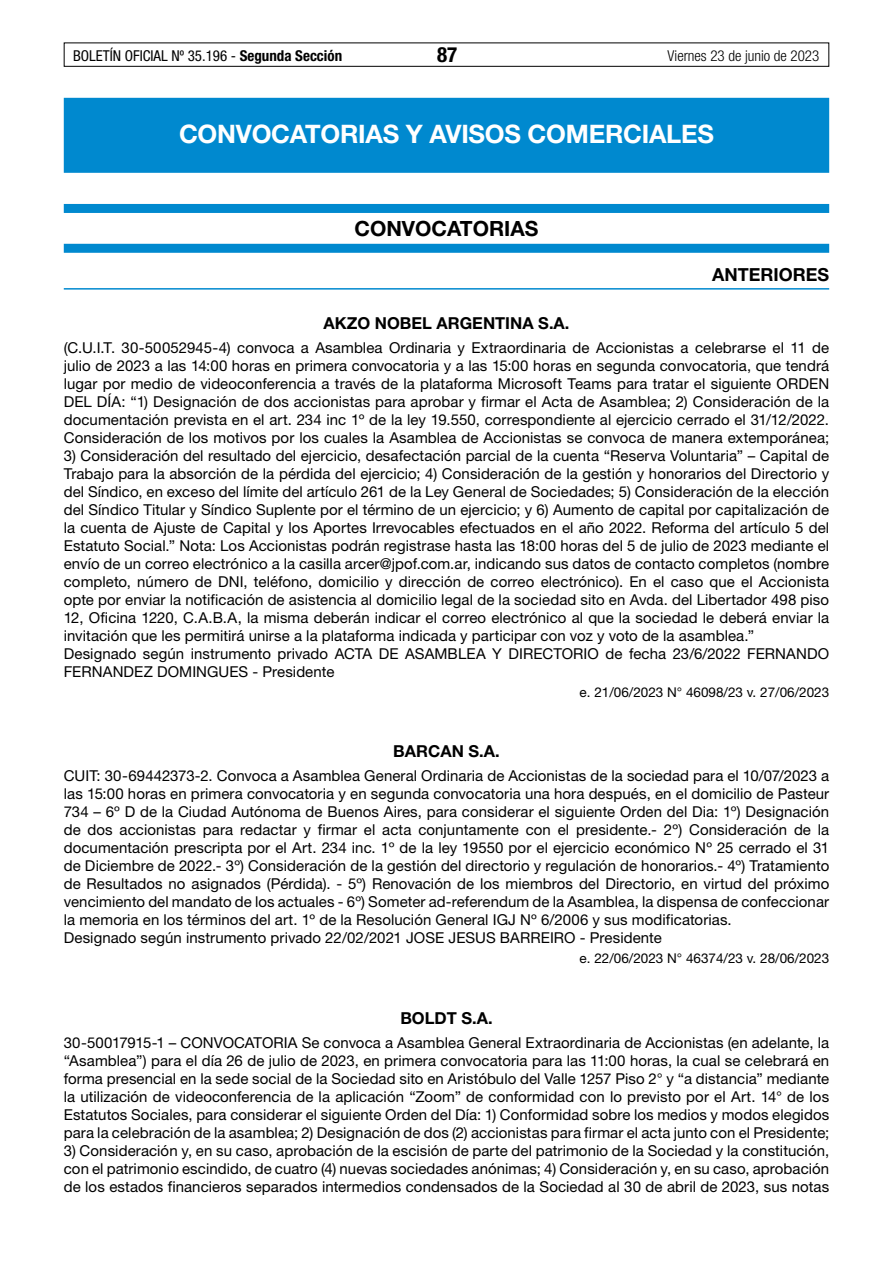
<style>
.page{position:relative;width:893px;height:1263px;background:#fff}
.page>*{position:absolute;margin:0;border:0;box-sizing:border-box;transform-origin:0 0}
.t1{font:700 25.5px "Helvetica Neue LT Std";letter-spacing:-.01em;color:#fff}
.t2{font:700 21px "Helvetica Neue LT Std";color:#000}
.t3{font:700 condensed 21px "Helvetica Neue LT Std";color:#000}
.t4{font:700 18px "Helvetica Neue LT Std";color:#000}
.t5{font:700 16.5px "Helvetica Neue LT Std";color:#000}
.t6{font:15px/18px "Helvetica Neue LT Std";letter-spacing:.005em;color:#000;text-align:justify}
.t7{font:condensed 15px "Helvetica Neue LT Std";color:#000}
.t8{font:300 condensed 15px "Helvetica Neue LT Std";color:#000}
.t9{font:13.5px "Helvetica Neue LT Std";color:#000}
.s1{font-weight:700}
</style>
<div class="page">
<div style="left:64px;top:43px;width:765px;height:24px;border:1px solid #000"></div>
<div style="left:64px;top:98px;width:765px;height:75px;background:#0089cf"></div>
<div style="left:64px;top:204px;width:765px;height:9px;background:#0089cf"></div>
<div style="left:64px;top:244px;width:765px;height:9px;background:#0089cf"></div>
<hr style="left:64px;top:288px;width:765px;height:2px;background:#0089cf">
<p class="t7" style="left:73px;top:47px;width:271px">BOLETÍN OFICIAL Nº 35.196 - <span class="s1">Segunda Sección</span></p>
<h2 class="t3" style="left:437px;top:42px;width:22px">87</h2>
<p class="t8" style="left:668px;top:47px;width:153px">Viernes 23 de junio de 2023</p>
<h1 class="t1" style="left:179px;top:118px;width:536px">CONVOCATORIAS Y AVISOS COMERCIALES</h1>
<h2 class="t2" style="left:354px;top:216px;width:185px">CONVOCATORIAS</h2>
<p class="t4" style="left:712px;top:263px;width:118px">ANTERIORES</p>
<p class="t5" style="left:323px;top:313px;width:247px">AKZO NOBEL ARGENTINA S.A.</p>
<p class="t6" style="left:64px;top:338px;width:767px">(C.U.I.T. 30-50052945-4) convoca a Asamblea Ordinaria y Extraordinaria de Accionistas a celebrarse el 11 de julio de 2023 a las 14:00 horas en primera convocatoria y a las 15:00 horas en segunda convocatoria, que tendrá lugar por medio de videoconferencia a través de la plataforma Microsoft Teams para tratar el siguiente ORDEN DEL DÍA: “1) Designación de dos accionistas para aprobar y firmar el Acta de Asamblea; 2) Consideración de la documentación prevista en el art. 234 inc 1º de la ley 19.550, correspondiente al ejercicio cerrado el 31/12/2022.<br>Consideración de los motivos por los cuales la Asamblea de Accionistas se convoca de manera extemporánea;</p>
<p class="t6" style="left:64px;top:446px;width:767px;text-align:left">3) Consideración del resultado del ejercicio, desafectación parcial de la cuenta “Reserva Voluntaria” – Capital de Trabajo para la absorción de la pérdida del ejercicio; 4) Consideración de la gestión y honorarios del Directorio y del Síndico, en exceso del límite del artículo 261 de la Ley General de Sociedades; 5) Consideración de la elección del Síndico Titular y Síndico Suplente por el término de un ejercicio; y 6) Aumento de capital por capitalización de la cuenta de Ajuste de Capital y los Aportes Irrevocables efectuados en el año 2022. Reforma del artículo 5 del Estatuto Social.” Nota: Los Accionistas podrán registrase hasta las 18:00 horas del 5 de julio de 2023 mediante el envío de un correo electrónico a la casilla arcer@jpof.com.ar, indicando sus datos de contacto completos (nombre completo, número de DNI, teléfono, domicilio y dirección de correo electrónico). En el caso que el Accionista opte por enviar la notificación de asistencia al domicilio legal de la sociedad sito en Avda. del Libertador 498 piso 12, Oficina 1220, C.A.B.A, la misma deberán indicar el correo electrónico al que la sociedad le deberá enviar la invitación que les permitirá unirse a la plataforma indicada y participar con voz y voto de la asamblea.” Designado según instrumento privado ACTA DE ASAMBLEA Y DIRECTORIO de fecha 23/6/2022 FERNANDO FERNANDEZ DOMINGUES - Presidente</p>
<p class="t9" style="left:580px;top:684px;width:251px">e. 21/06/2023 N° 46098/23 v. 27/06/2023</p>
<p class="t5" style="left:393px;top:741px;width:108px">BARCAN S.A.</p>
<p class="t6" style="left:64px;top:767px;width:767px;text-align:left">CUIT: 30-69442373-2. Convoca a Asamblea General Ordinaria de Accionistas de la sociedad para el 10/07/2023 a las 15:00 horas en primera convocatoria y en segunda convocatoria una hora después, en el domicilio de Pasteur 734 – 6º D de la Ciudad Autónoma de Buenos Aires, para considerar el siguiente Orden del Dia: 1º) Designación de dos accionistas para redactar y firmar el acta conjuntamente con el presidente.- 2º) Consideración de la documentación prescripta por el Art. 234 inc. 1º de la ley 19550 por el ejercicio económico Nº 25 cerrado el 31 de Diciembre de 2022.- 3º) Consideración de la gestión del directorio y regulación de honorarios.- 4º) Tratamiento de Resultados no asignados (Pérdida). - 5º) Renovación de los miembros del Directorio, en virtud del próximo vencimiento del mandato de los actuales - 6º) Someter ad-referendum de la Asamblea, la dispensa de confeccionar la memoria en los términos del art. 1º de la Resolución General IGJ Nº 6/2006 y sus modificatorias.<br>Designado según instrumento privado 22/02/2021 JOSE JESUS BARREIRO - Presidente</p>
<p class="t9" style="left:580px;top:950px;width:251px">e. 22/06/2023 N° 46374/23 v. 28/06/2023</p>
<p class="t5" style="left:400px;top:1007px;width:94px">BOLDT S.A.</p>
<p class="t6" style="left:64px;top:1033px;width:767px">30-50017915-1 – CONVOCATORIA Se convoca a Asamblea General Extraordinaria de Accionistas (en adelante, la “Asamblea”) para el día 26 de julio de 2023, en primera convocatoria para las 11:00 horas, la cual se celebrará en forma presencial en la sede social de la Sociedad sito en Aristóbulo del Valle 1257 Piso 2° y “a distancia” mediante la utilización de videoconferencia de la aplicación “Zoom” de conformidad con lo previsto por el Art. 14° de los Estatutos Sociales, para considerar el siguiente Orden del Día: 1) Conformidad sobre los medios y modos elegidos para la celebración de la asamblea; 2) Designación de dos (2) accionistas para firmar el acta junto con el Presidente;</p>
<p class="t6" style="left:64px;top:1141px;width:767px">3) Consideración y, en su caso, aprobación de la escisión de parte del patrimonio de la Sociedad y la constitución, con el patrimonio escindido, de cuatro (4) nuevas sociedades anónimas; 4) Consideración y, en su caso, aprobación de los estados financieros separados intermedios condensados de la Sociedad al 30 de abril de 2023, sus notas</p>
</div>
